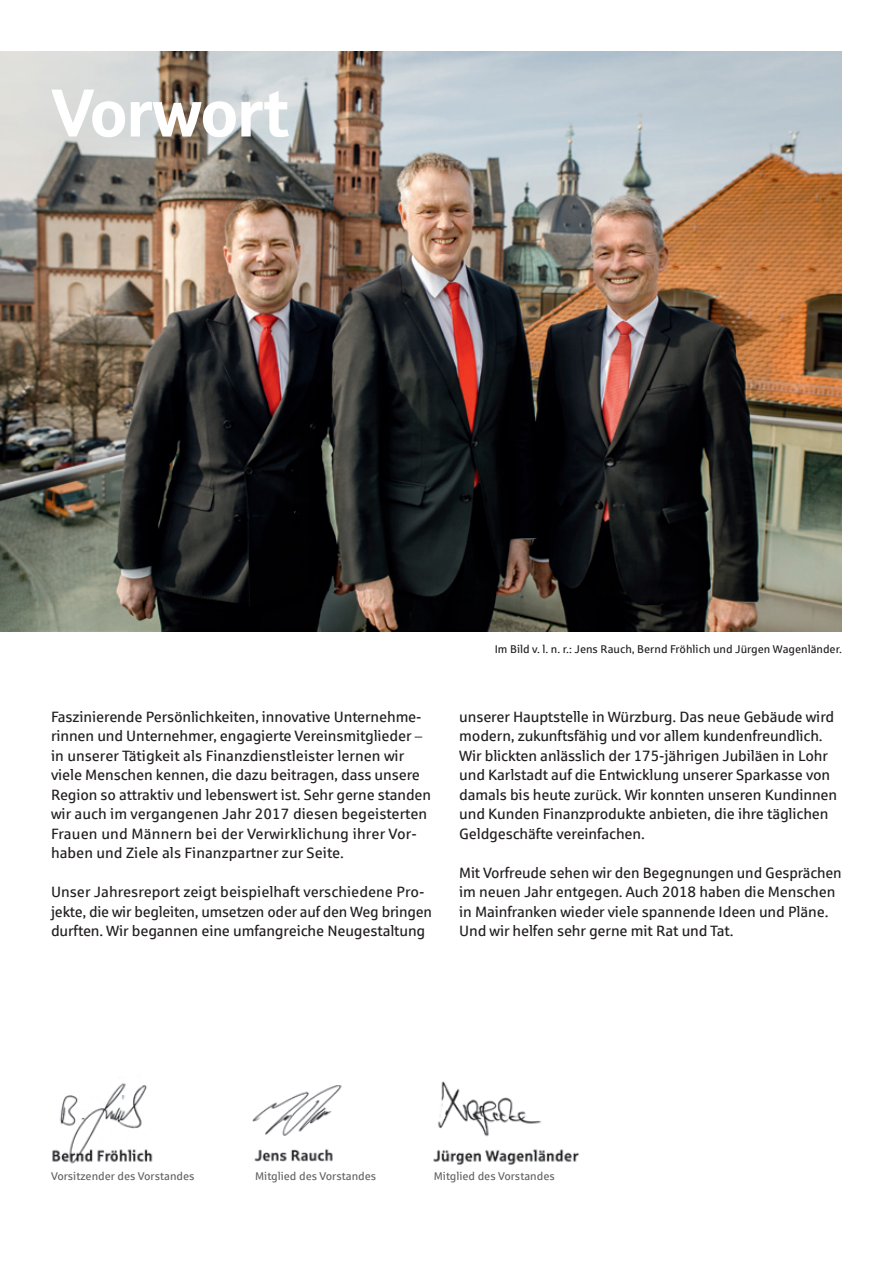
<style>
.page{position:relative;width:893px;height:1263px;background:#fff}
.page>*{position:absolute;margin:0;border:0;box-sizing:border-box;transform-origin:0 0}
.t1{font:67.5px "Sparkasse Head";color:#fff}
.t2{font:15px/19.5px "Sparkasse Rg";letter-spacing:-.01em;color:#231f20}
.t3{font:11.25px "Sparkasse Rg";color:#636366}
.t4{font:11.25px "Sparkasse Rg";color:#231f20}
.s1{font-family:"Sparkasse Lt"}
</style>
<div class="page">
<img style="left:433px;top:1081px;width:147px;height:84px">
<img style="left:252px;top:1085px;width:90px;height:77px">
<img style="left:0;top:51px;width:842px;height:580px">
<img style="left:52px;top:1083px;width:101px;height:81px">
<h1 class="t1" style="left:51px;top:70px;width:240px">Vorwort</h1>
<p class="t2" style="left:51px;top:706px;width:381px">Faszinierende Persönlichkeiten, innovative Unternehme&shy;rinnen und Unternehmer, engagierte Vereinsmitglieder <span class="s1">– </span>in unserer Tätigkeit als Finanzdienstleister lernen wir viele Menschen kennen, die dazu beitragen, dass unsere Region so attraktiv und lebenswert ist. Sehr gerne standen wir auch im vergangenen Jahr 2017 diesen begeisterten Frauen und Männern bei der Verwirklichung ihrer Vor&shy;haben und Ziele als Finanzpartner zur Seite.</p>
<p class="t2" style="left:51px;top:882px;width:382px">Unser Jahresreport zeigt beispielhaft verschiedene Pro&shy;jekte, die wir begleiten, umsetzen oder auf den Weg bringen durften. Wir begannen eine umfangreiche Neugestaltung</p>
<p class="t4" style="left:495px;top:642px;width:349px">Im Bild v. l. n. r.: Jens Rauch, Bernd Fröhlich und Jürgen Wagenländer.</p>
<p class="t2" style="left:459px;top:706px;width:379px">unserer Hauptstelle in Würzburg. Das neue Gebäude wird modern, zukunftsfähig und vor allem kundenfreundlich.<br>Wir blickten anlässlich der 175-jährigen Jubiläen in Lohr und Karlstadt auf die Entwicklung unserer Sparkasse von damals bis heute zurück. Wir konnten unseren Kundinnen und Kunden Finanzprodukte anbieten, die ihre täglichen Geldgeschäfte vereinfachen.</p>
<p class="t2" style="left:459px;top:862px;width:384px">Mit Vorfreude sehen wir den Begegnungen und Gesprächen im neuen Jahr entgegen. Auch 2018 haben die Menschen in Mainfranken wieder viele spannende Ideen und Pläne.<br>Und wir helfen sehr gerne mit Rat und Tat.</p>
<p class="t3" style="left:51px;top:1169px;width:145px">Vorsitzender des Vorstandes</p>
<p class="t3" style="left:255px;top:1169px;width:123px">Mitglied des Vorstandes</p>
<p class="t3" style="left:434px;top:1169px;width:123px">Mitglied des Vorstandes</p>
</div>
